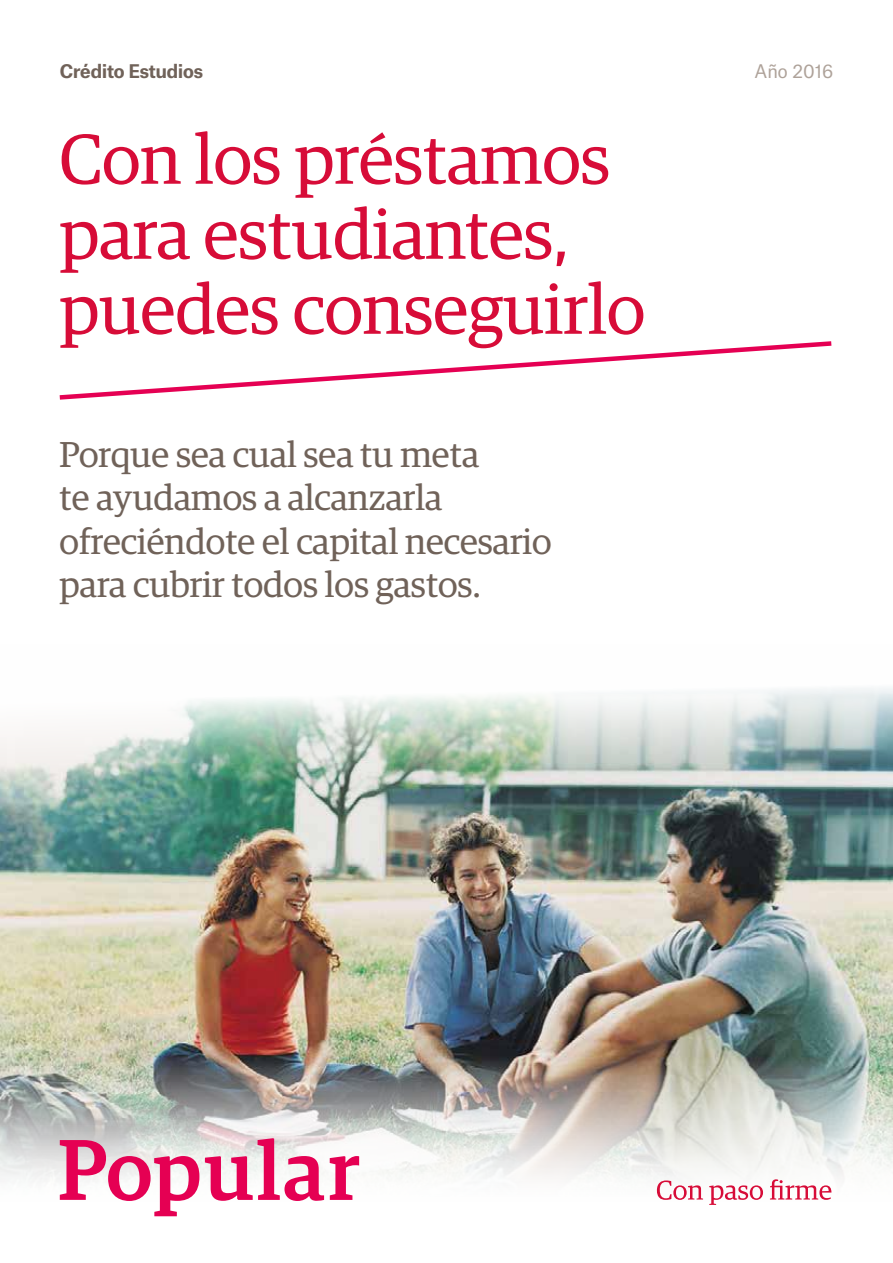
<style>
.page{position:relative;width:893px;height:1263px;background:#fff}
.page>*{position:absolute;margin:0;border:0;box-sizing:border-box;transform-origin:0 0}
.t1{font:70.5px/75px "Popular Serif";color:#d70c38}
.t2{font:36px/43.2px "Popular Serif";color:#706259}
.t3{font:700 18px "Popular Sans";color:#706259}
.t4{font:18px "Popular Sans";color:#aea299}
</style>
<div class="page">
<img style="left:0;top:688px;width:893px;height:355px">
<img style="left:0;top:1043px;width:893px;height:174px">
<svg style="left:330px;top:1156px;width:29px;height:44px"></svg>
<svg style="left:205px;top:1138px;width:119px;height:63px"></svg>
<svg style="left:60px;top:1140px;width:139px;height:76px"></svg>
<svg style="left:59px;top:341px;width:773px;height:59px"></svg>
<svg style="left:657px;top:1180px;width:46px;height:20px"></svg>
<svg style="left:709px;top:1185px;width:54px;height:20px"></svg>
<svg style="left:770px;top:1179px;width:61px;height:21px"></svg>
<p class="t3" style="left:60px;top:56px;width:145px">Crédito Estudios</p>
<p class="t4" style="left:754px;top:56px;width:80px">Año 2016</p>
<h1 class="t1" style="left:60px;top:117px;width:587px">Con los préstamos para estudiantes, puedes conseguirlo</h1>
<p class="t2" style="left:60px;top:431px;width:494px">Porque sea cual sea tu meta<br>te ayudamos a alcanzarla ofreciéndote el capital necesario para cubrir todos los gastos.</p>
</div>
